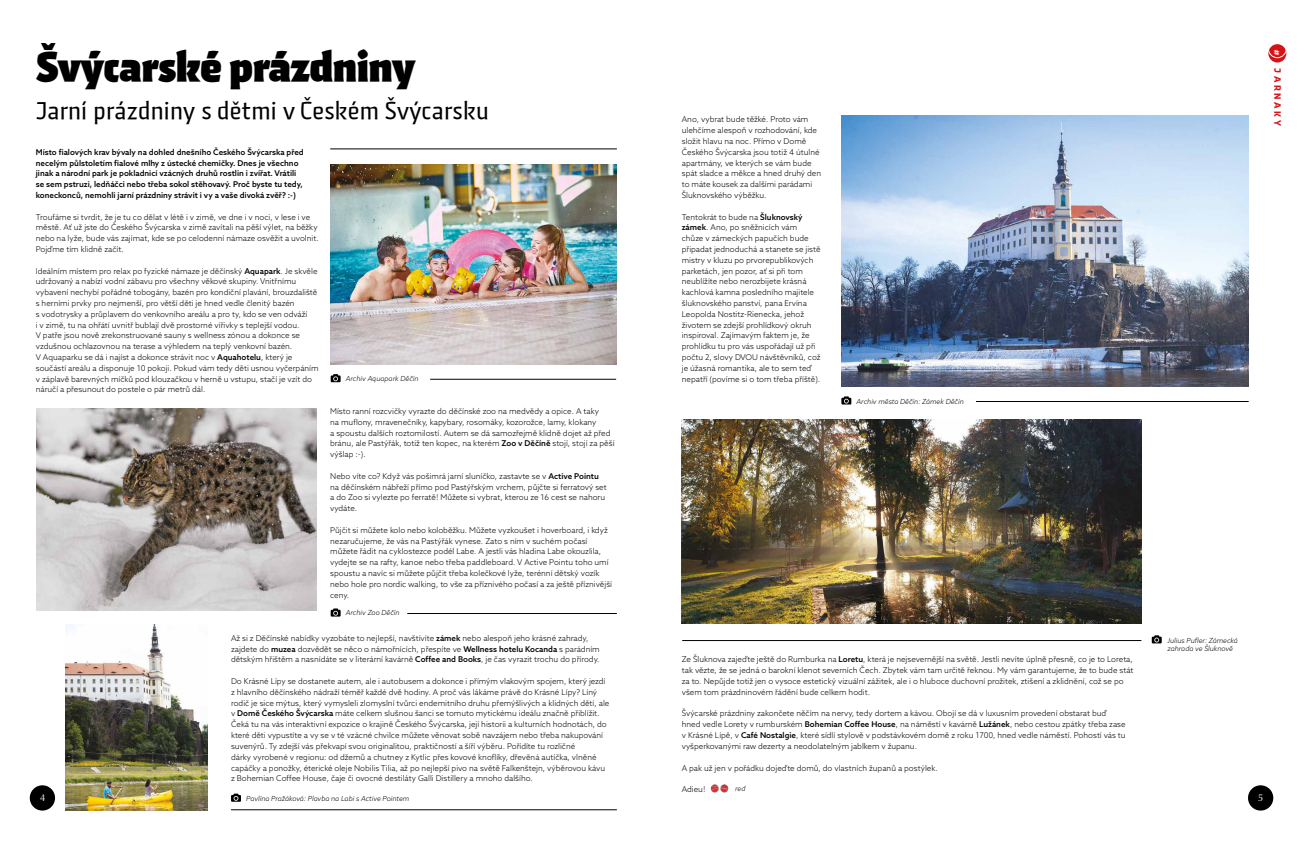
<style>
.page{position:relative;width:1304px;height:842px;background:#fff}
.page>*{position:absolute;margin:0;border:0;box-sizing:border-box;transform-origin:0 0}
.t1{font:900 41px "Skog Sans";color:#000}
.t2{font:24px "Skog Sans";color:#000}
.t3{font:10px "Classico URW";color:#fff}
.t4{font:700 9px "Skog Sans";letter-spacing:.295em;color:#d4151a}
.t5{font:700 9px "Skog Sans";color:#fff}
.t6{font:300 8px/10.8px "Azo Sans";color:#000}
.t7{font:500 8px/10.8px "Azo Sans";color:#000}
.t8{font:italic 300 7px/8.4px "Azo Sans";color:#000}
.s1{font-weight:500}
</style>
<div class="page">
<img style="left:330px;top:165px;width:287px;height:200px">
<img style="left:36px;top:409px;width:280px;height:202px">
<img style="left:682px;top:419px;width:459px;height:204px">
<img style="left:841px;top:115px;width:408px;height:272px">
<img style="left:66px;top:624px;width:141px;height:187px">
<svg style="left:29px;top:785px;width:26px;height:26px"></svg>
<svg style="left:1248px;top:785px;width:26px;height:26px"></svg>
<svg style="left:1268px;top:44px;width:18px;height:19px"></svg>
<div style="left:1268px;top:39px;width:19px;height:19px;border:1px solid #fff;border-radius:50%"></div>
<hr style="left:330px;top:149px;width:287px;height:1px;background:#000">
<svg style="left:331px;top:374px;width:10px;height:8px"></svg>
<svg style="left:1152px;top:635px;width:10px;height:8px"></svg>
<hr style="left:231px;top:809px;width:386px;height:1px;background:#000">
<hr style="left:407px;top:613px;width:210px;height:1px;background:#000">
<svg style="left:231px;top:794px;width:10px;height:8px"></svg>
<svg style="left:331px;top:608px;width:10px;height:9px"></svg>
<hr style="left:976px;top:401px;width:273px;height:1px;background:#000">
<hr style="left:682px;top:640px;width:459px;height:1px;background:#000">
<svg style="left:841px;top:396px;width:10px;height:8px"></svg>
<img style="left:710px;top:784px;width:19px;height:9px">
<hr style="left:430px;top:379px;width:186px;height:1px;background:#000">
<h1 class="t1" style="left:36px;top:32px;width:381px">Švýcarské prázdniny</h1>
<h2 class="t2" style="left:36px;top:90px;width:454px">Jarní prázdniny s dětmi v Českém Švýcarsku</h2>
<p class="t7" style="left:36px;top:146px;width:269px">Místo fialových krav bývaly na dohled dnešního Českého Švýcarska před necelým půlstoletím fialové mlhy z ústecké chemičky. Dnes je všechno jinak a národní park je pokladnicí vzácných druhů rostlin i zvířat. Vrátili se sem pstruzi, ledňáčci nebo třeba sokol stěhovavý. Proč byste tu tedy, koneckonců, nemohli jarní prázdniny strávit i vy a vaše divoká zvěř? :-)</p>
<p class="t6" style="left:36px;top:211px;width:284px">Troufáme si tvrdit, že je tu co dělat v létě i v zimě, ve dne i v noci, v lese i ve městě. Ať už jste do Českého Švýcarska v zimě zavítali na pěší výlet, na běžky nebo na lyže, bude vás zajímat, kde se po celodenní námaze osvěžit a uvolnit.<br>Pojďme tím klidně začít.</p>
<p class="t6" style="left:36px;top:265px;width:284px">Ideálním místem pro relax po fyzické námaze je děčínský <span class="s1">Aquapark</span>. Je skvěle udržovaný a nabízí vodní zábavu pro všechny věkové skupiny. Vnitřnímu vybavení nechybí pořádné tobogány, bazén pro kondiční plavání, brouzdaliště s herními prvky pro nejmenší, pro větší děti je hned vedle členitý bazén<br>s vodotrysky a průplavem do venkovního areálu a pro ty, kdo se ven odváží<br>i v zimě, tu na ohřátí uvnitř bublají dvě prostorné vířivky s teplejší vodou.<br>V patře jsou nově zrekonstruované sauny s wellness zónou a dokonce se vzdušnou ochlazovnou na terase a výhledem na teplý venkovní bazén.<br>V Aquaparku se dá i najíst a dokonce strávit noc v <span class="s1">Aquahotelu</span>, který je součástí areálu a disponuje 10 pokoji. Pokud vám tedy děti usnou vyčerpáním v záplavě barevných míčků pod klouzačkou v herně u vstupu, stačí je vzít do náručí a přesunout do postele o pár metrů dál.</p>
<p class="t8" style="left:346px;top:374px;width:74px">Archiv Aquapark Děčín</p>
<p class="t3" style="left:40px;top:790px;width:7px">4</p>
<p class="t6" style="left:330px;top:406px;width:286px">Místo ranní rozcvičky vyrazte do děčínské zoo na medvědy a opice. A taky<br>na muflony, mravenečníky, kapybary, rosomáky, kozorožce, lamy, klokany<br>a spoustu dalších roztomilostí. Autem se dá samozřejmě klidně dojet až před bránu, ale Pastýřák, totiž ten kopec, na kterém <span class="s1">Zoo v Děčíně</span> stojí, stojí za pěší výšlap :-).</p>
<p class="t6" style="left:330px;top:470px;width:278px">Nebo víte co? Když vás pošimrá jarní sluníčko, zastavte se v <span class="s1">Active Pointu </span>na děčínském nábřeží přímo pod Pastýřským vrchem, půjčte si ferratový set a do Zoo si vylezte po ferratě! Můžete si vybrat, kterou ze 16 cest se nahoru vydáte.</p>
<p class="t6" style="left:330px;top:524px;width:283px">Půjčit si můžete kolo nebo koloběžku. Můžete vyzkoušet i hoverboard, i když nezaručujeme, že vás na Pastýřák vynese. Zato s ním v suchém počasí můžete řádit na cyklostezce podél Labe. A jestli vás hladina Labe okouzlila, vydejte se na rafty, kanoe nebo třeba paddleboard. V Active Pointu toho umí spoustu a navíc si můžete půjčit třeba kolečkové lyže, terénní dětský vozík nebo hole pro nordic walking, to vše za příznivého počasí a za ještě příznivější ceny.</p>
<p class="t6" style="left:231px;top:632px;width:370px">Až si z Děčínské nabídky vyzobáte to nejlepší, navštívíte <span class="s1">zámek</span> nebo alespoň jeho krásné zahrady, zajdete do <span class="s1">muzea</span> dozvědět se něco o námořnících, přespíte ve <span class="s1">Wellness hotelu Kocanda</span> s parádním dětským hřištěm a nasnídáte se v literární kavárně <span class="s1">Coffee and Books</span>, je čas vyrazit trochu do přírody.</p>
<p class="t6" style="left:231px;top:676px;width:380px">Do Krásné Lípy se dostanete autem, ale i autobusem a dokonce i přímým vlakovým spojem, který jezdí z hlavního děčínského nádraží téměř každé dvě hodiny. A proč vás lákáme právě do Krásné Lípy? Líný rodič je sice mýtus, který vymysleli zlomyslní tvůrci endemitního druhu přemýšlivých a klidných dětí, ale v <span class="s1">Domě Českého Švýcarska</span> máte celkem slušnou šanci se tomuto mytickému ideálu značně přiblížit.<br>Čeká tu na vás interaktivní expozice o krajině Českého Švýcarska, její historii a kulturních hodnotách, do které děti vypustíte a vy se v té vzácné chvilce můžete věnovat sobě navzájem nebo třeba nakupování suvenýrů. Ty zdejší vás překvapí svou originalitou, praktičností a šíří výběru. Pořídíte tu rozličné<br>dárky vyrobené v regionu: od džemů a chutney z Kytlic přes kovové knoflíky, dřevěná autíčka, vlněné capáčky a ponožky, éterické oleje Nobilis Tilia, až po nejlepší pivo na světě Falkenštejn, výběrovou kávu z Bohemian Coffee House, čaje či ovocné destiláty Galli Distillery a mnoho dalšího.</p>
<p class="t8" style="left:346px;top:609px;width:55px">Archiv Zoo Děčín</p>
<p class="t8" style="left:246px;top:794px;width:165px">Pavlína Pražáková: Plavba na Labi s Active Pointem</p>
<p class="t6" style="left:682px;top:114px;width:141px">Ano, vybrat bude těžké. Proto vám ulehčíme alespoň v rozhodování, kde složit hlavu na noc. Přímo v Domě Českého Švýcarska jsou totiž 4 útulné apartmány, ve kterých se vám bude spát sladce a měkce a hned druhý den to máte kousek za dalšími parádami Šluknovského výběžku.</p>
<p class="t6" style="left:682px;top:211px;width:140px">Tentokrát to bude na <span class="s1">Šluknovský zámek</span>. Ano, po sněžnicích vám chůze v zámeckých papučích bude připadat jednoduchá a stanete se jistě mistry v kluzu po prvorepublikových parketách, jen pozor, ať si při tom neublížíte nebo nerozbijete krásná kachlová kamna posledního majitele šluknovského panství, pana Ervína Leopolda Nostitz-‑ Rienecka, jehož životem se zdejší prohlídkový okruh inspiroval. Zajímavým faktem je, že prohlídku tu pro vás uspořádají už při počtu 2, slovy DVOU návštěvníků, což je úžasná romantika, ale to sem teď nepatří (povíme si o tom třeba příště).</p>
<p class="t8" style="left:857px;top:397px;width:109px">Archiv města Děčín: Zámek Děčín</p>
<p class="t5" style="left:1285px;top:49px;width:9px;rotate:90deg">#</p>
<p class="t4" style="left:1285px;top:68px;width:59px;rotate:90deg">JARNAKY</p>
<p class="t6" style="left:682px;top:654px;width:453px">Ze Šluknova zajeďte ještě do Rumburka na <span class="s1">Loretu</span>, která je nejsevernější na světě. Jestli nevíte úplně přesně, co je to Loreta, tak vězte, že se jedná o barokní klenot severních Čech. Zbytek vám tam určitě řeknou. My vám garantujeme, že to bude stát za to. Nepůjde totiž jen o vysoce estetický vizuální zážitek, ale i o hluboce duchovní prožitek, ztišení a zklidnění, což se po všem tom prázdninovém řádění bude celkem hodit.</p>
<p class="t6" style="left:682px;top:708px;width:445px">Švýcarské prázdniny zakončete něčím na nervy, tedy dortem a kávou. Obojí se dá v luxusním provedení obstarat buď hned vedle Lorety v rumburském <span class="s1">Bohemian Coffee House</span>, na náměstí v kavárně <span class="s1">Lužánek</span>, nebo cestou zpátky třeba zase v Krásné Lípě, v <span class="s1">Café Nostalgie</span>, které sídlí stylově v podstávkovém domě z roku 1700, hned vedle náměstí. Pohostí vás tu vyšperkovanými raw dezerty a neodolatelným jablkem v županu.</p>
<p class="t6" style="left:682px;top:762px;width:257px">A pak už jen v pořádku dojeďte domů, do vlastních županů a postýlek.</p>
<p class="t6" style="left:682px;top:784px;width:25px">Adieu!</p>
<p class="t8" style="left:735px;top:784px;width:12px">red</p>
<p class="t8" style="left:1167px;top:636px;width:72px">Julius Pufler: Zámecká zahrada ve Šluknově</p>
<p class="t3" style="left:1258px;top:790px;width:7px">5</p>
</div>
